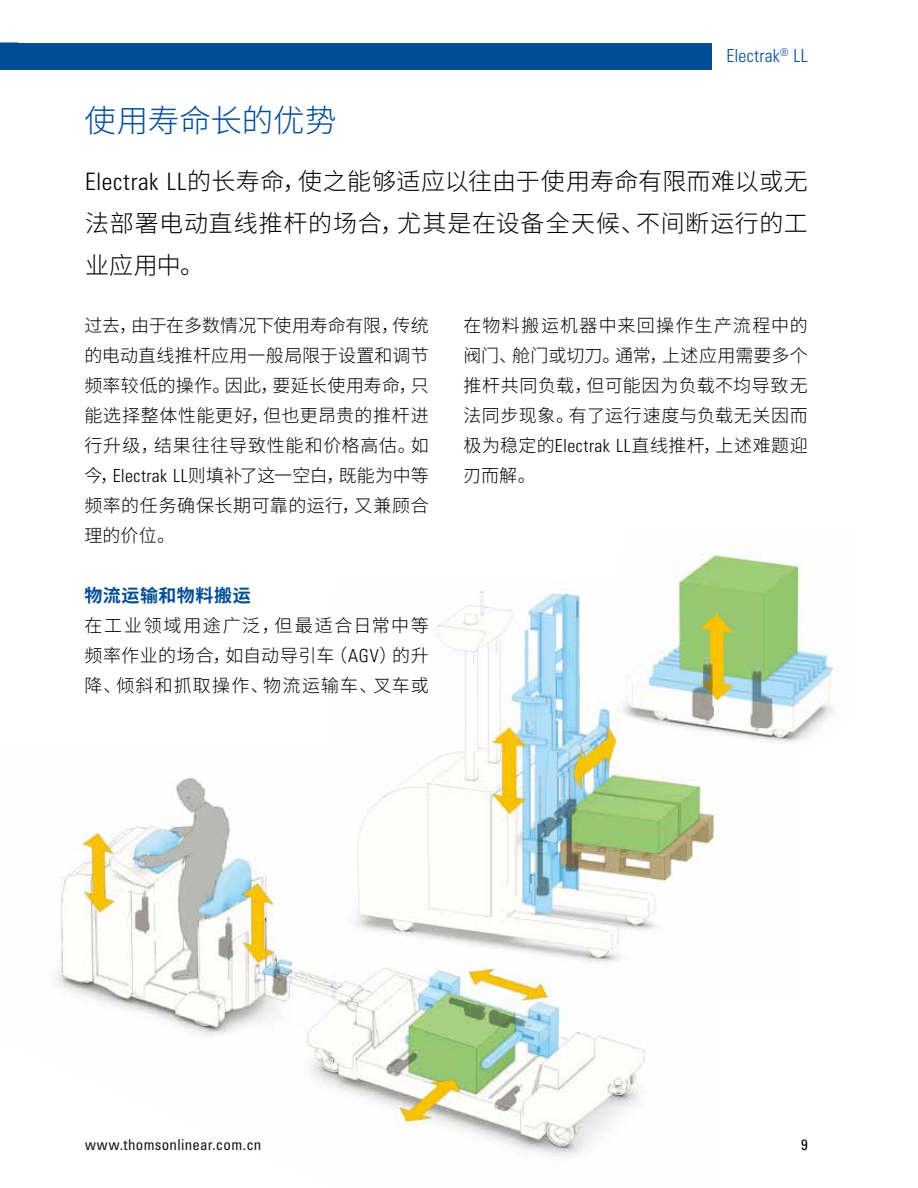
<style>
.page{position:relative;width:918px;height:1188px;background:#fff}
.page>*{position:absolute;margin:0;border:0;box-sizing:border-box;transform-origin:0 0}
.t1{font:300 31.5px "Source Han Sans CN";color:#004c95}
.t2{font:300 24px/42px "Source Han Sans CN";letter-spacing:.025em;color:#000;text-align:justify}
.t3{font:300 18px/30px "Source Han Sans CN";letter-spacing:.03em;color:#000;text-align:justify}
.t4{font:300 condensed 18px "Univers LT Std";letter-spacing:.015em;color:#004c95}
.t5{font:700 18px "Source Han Sans CN";letter-spacing:.03em;color:#004c95}
.t6{font:condensed 15px "Univers LT Std";letter-spacing:.02em;color:#0f121b}
.t7{font:condensed 15px "Univers LT Std";color:#000}
.s1{font-family:"Univers LT Std";font-stretch:condensed}
</style>
<div class="page">
<div style="left:0;top:43px;width:711px;height:27px;background:#004c95"></div>
<img style="left:55px;top:776px;width:590px;height:380px">
<img style="left:330px;top:589px;width:386px;height:411px">
<img style="left:608px;top:547px;width:226px;height:202px">
<p class="t4" style="left:726px;top:45px;width:83px">Electrak<sup>®</sup> LL</p>
<h1 class="t1" style="left:85px;top:103px;width:254px">使用寿命长的优势</h1>
<h2 class="t2" style="left:85px;top:160px;width:724px"><span class="s1">Electrak LL</span>的长寿命，使之能够适应以往由于使用寿命有限而难以或无法部署电动直线推杆的场合，尤其是在设备全天候、不间断运行的工业应用中。</h2>
<p class="t3" style="left:84px;top:311px;width:346px">过去，由于在多数情况下使用寿命有限，传统的电动直线推杆应用一般局限于设置和调节频率较低的操作。因此，要延长使用寿命，只能选择整体性能更好，但也更昂贵的推杆进行升级，结果往往导致性能和价格高估。如今，<span class="s1">Electrak LL</span>则填补了这一空白，既能为中等频率的任务确保长期可靠的运行，又兼顾合理的价位。</p>
<p class="t5" style="left:84px;top:585px;width:168px">物流运输和物料搬运</p>
<p class="t3" style="left:84px;top:611px;width:346px">在工业领域用途广泛，但最适合日常中等频率作业的场合，如自动导引车（<span class="s1">AGV</span>）的升降、倾斜和抓取操作、物流运输车、叉车或</p>
<p class="t3" style="left:463px;top:311px;width:346px">在物料搬运机器中来回操作生产流程中的阀门、舱门或切刀。通常，上述应用需要多个推杆共同负载，但可能因为负载不均导致无法同步现象。有了运行速度与负载无关因而极为稳定的<span class="s1">Electrak LL</span>直线推杆，上述难题迎刃而解。</p>
<p class="t6" style="left:85px;top:1135px;width:178px">www.thomsonlinear.com.cn</p>
<p class="t7" style="left:801px;top:1135px;width:8px">9</p>
</div>
